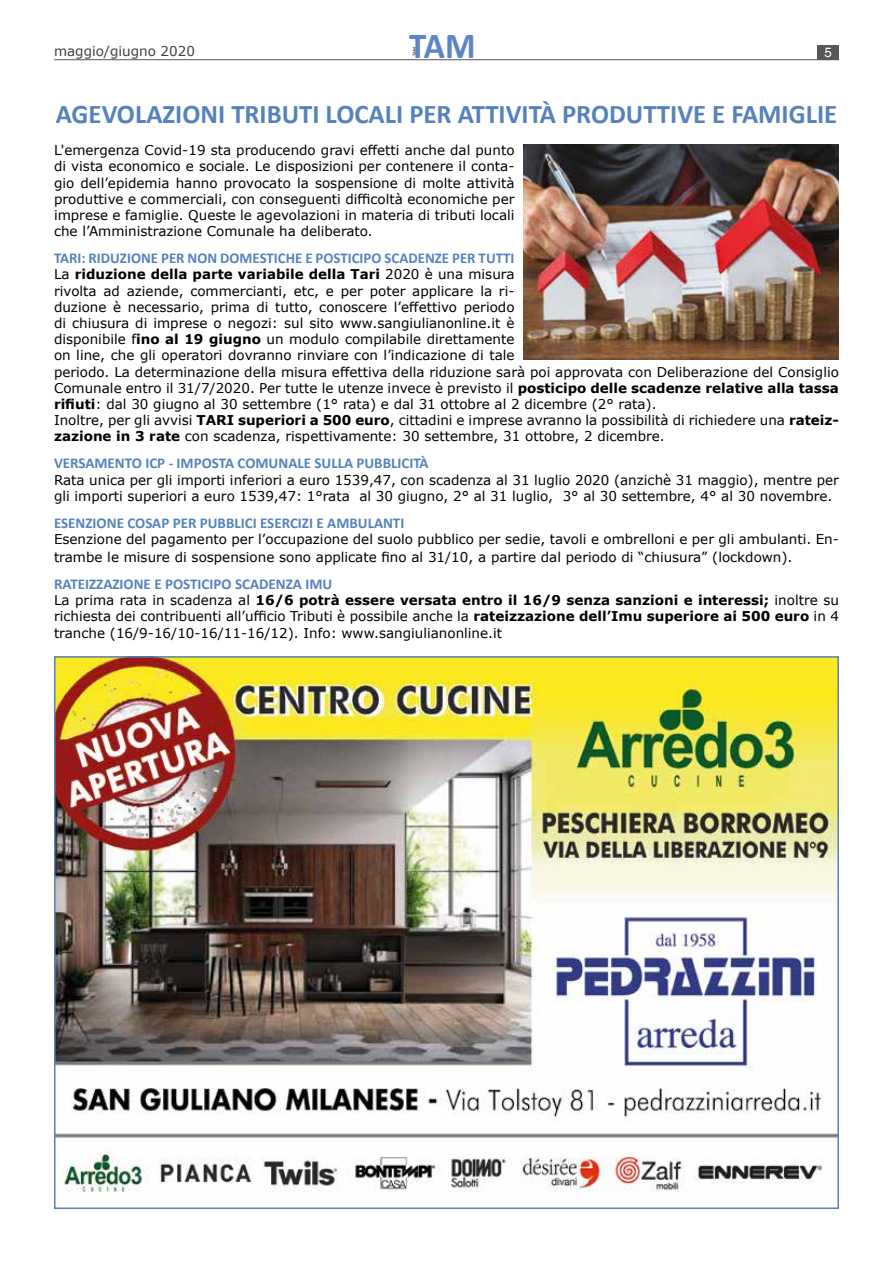
<style>
.page{position:relative;width:893px;height:1263px;background:#fff}
.page>*{position:absolute;margin:0;border:0;box-sizing:border-box;transform-origin:0 0}
.t1{font:700 36.9px "Calibri";color:#5d85c4;scale:.95 1}
.t2{font:700 27px "Calibri";color:#5682bc}
.t3{font:700 15px "Calibri";color:#5682bc}
.t4{font:13.5px/16.2px "Verdana";color:#000}
.t5{font:13.5px "Verdana";color:#3f3f3e}
.t6{font:13.5px "Helvetica";color:#fff}
.t7{font:3.9px "Calibri";color:#000;scale:1.23 1}
.s1{font-weight:700}
</style>
<div class="page">
<hr style="left:54px;top:59px;width:785px;height:1px;background:#575756">
<div style="left:818px;top:46px;width:21px;height:14px;background:#575756"></div>
<img style="left:57px;top:659px;width:779px;height:533px">
<img style="left:523px;top:144px;width:316px;height:215px">
<p class="t5" style="left:54px;top:42px;width:142px">maggio/giugno 2020</p>
<h1 class="t1" style="left:409px;top:19px;width:71px">TAM</h1>
<p class="t7" style="left:412px;top:56px;width:9px;rotate:-90deg">TAM</p>
<p class="t6" style="left:825px;top:45px;width:9px">5</p>
<h2 class="t2" style="left:56px;top:95px;width:783px">AGEVOLAZIONI TRIBUTI LOCALI PER ATTIVITÀ PRODUTTIVE E FAMIGLIE</h2>
<p class="t4" style="left:54px;top:142px;width:462px;text-align:justify">L'emergenza Covid-19 sta producendo gravi effetti anche dal punto di vista economico e sociale. Le disposizioni per contenere il conta&shy;gio dell’epidemia hanno provocato la sospensione di molte attività produttive e commerciali, con conseguenti difficoltà economiche per imprese e famiglie. Queste le agevolazioni in materia di tributi locali che l’Amministrazione Comunale ha deliberato.</p>
<p class="t3" style="left:54px;top:248px;width:462px">TARI: RIDUZIONE PER NON DOMESTICHE E POSTICIPO SCADENZE PER TUTTI</p>
<p class="t4" style="left:54px;top:266px;width:786px">La <span class="s1">riduzione della parte variabile della Tari</span> 2020 è una misura<br>rivolta ad aziende, commercianti, etc, e per poter applicare la ri-<br>duzione è necessario, prima di tutto, conoscere l’effettivo periodo<br>di chiusura di imprese o negozi: sul sito www.sangiulianonline.it è<br>disponibile f<span class="s1">ino al 19 giugno</span> un modulo compilabile direttamente<br>on line, che gli operatori dovranno rinviare con l’indicazione di tale<br>periodo. La determinazione della misura effettiva della riduzione sarà poi approvata con Deliberazione del Consiglio Comunale entro il 31/7/2020. Per tutte le utenze invece è previsto il <span class="s1">posticipo delle scadenze relative alla tassa rifiuti</span>: dal 30 giugno al 30 settembre (1° rata) e dal 31 ottobre al 2 dicembre (2° rata).<br>Inoltre, per gli avvisi <span class="s1">TARI superiori a 500 euro</span>, cittadini e imprese avranno la possibilità di richiedere una <span class="s1">rateiz&shy;zazione in 3 rate</span> con scadenza, rispettivamente: 30 settembre, 31 ottobre, 2 dicembre.</p>
<p class="t3" style="left:54px;top:453px;width:376px">VERSAMENTO ICP - IMPOSTA COMUNALE SULLA PUBBLICITÀ</p>
<p class="t4" style="left:54px;top:471px;width:786px">Rata unica per gli importi inferiori a euro 1539,47, con scadenza al 31 luglio 2020 (anzichè 31 maggio), mentre per gli importi superiori a euro 1539,47: 1°rata al 30 giugno, 2° al 31 luglio, 3° al 30 settembre, 4° al 30 novembre.</p>
<p class="t3" style="left:54px;top:512px;width:352px">ESENZIONE COSAP PER PUBBLICI ESERCIZI E AMBULANTI</p>
<p class="t4" style="left:54px;top:530px;width:786px;line-height:18px">Esenzione del pagamento per l’occupazione del suolo pubblico per sedie, tavoli e ombrelloni e per gli ambulanti. En&shy;trambe le misure di sospensione sono applicate fino al 31/10, a partire dal periodo di “chiusura” (lockdown).</p>
<p class="t3" style="left:54px;top:573px;width:280px">RATEIZZAZIONE E POSTICIPO SCADENZA IMU</p>
<p class="t4" style="left:54px;top:592px;width:786px;text-align:justify">La prima rata in scadenza al <span class="s1">16/6 potrà essere versata entro il 16/9 senza sanzioni e interessi;</span> inoltre su richiesta dei contribuenti all’ufficio Tributi è possibile anche la <span class="s1">rateizzazione dell’Imu superiore ai 500 euro</span> in 4 tranche (16/9-16/10-16/11-16/12). Info: www.sangiulianonline.it</p>
</div>
